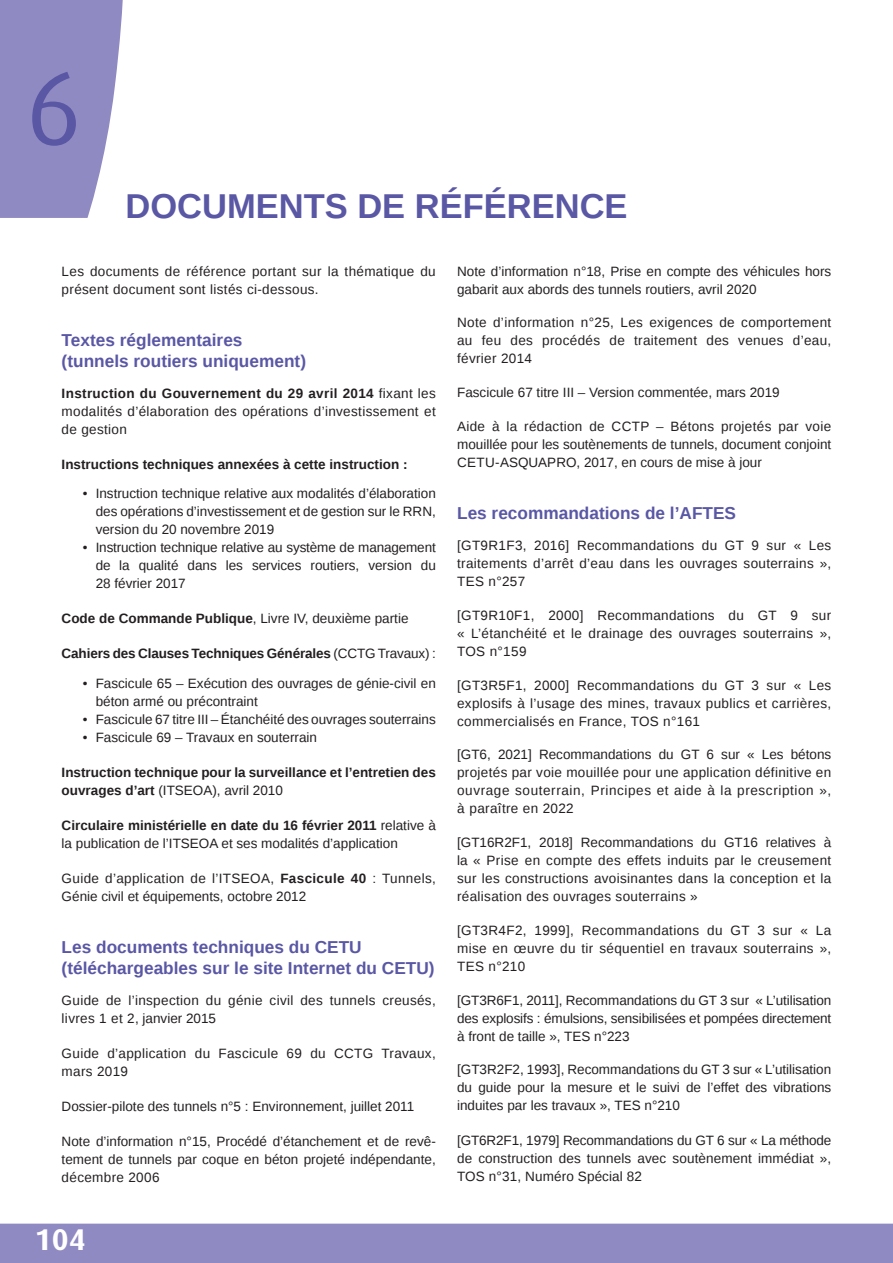
<style>
.page{position:relative;width:893px;height:1263px;background:#908ac2}
.page>*{position:absolute;margin:0;border:0;box-sizing:border-box;transform-origin:0 0}
.t1{font:105px "Dax OT";color:#5a57a5}
.t2{font:700 34.5px "Liberation Sans";color:#5a57a5}
.t3{font:700 30px "Dax OT";color:#fff}
.t4{font:700 17.25px/20.7px "Liberation Sans";color:#5a57a5}
.t5{font:13.5px/18px "Liberation Sans";color:#231f20;text-align:justify}
.t6{font:13.5px/18px "Liberation Sans";letter-spacing:.025em;color:#231f20}
.t7{font:700 13.5px/18px "Liberation Sans";color:#231f20}
.s1{font-weight:700}
.s2{font-weight:400}
</style>
<div class="page">
<div style="left:0;top:0;width:893px;height:1223px;background:#fff"></div>
<svg style="left:0;top:0;width:124px;height:218px"></svg>
<h1 class="t1" style="left:26px;top:50px;width:57px">6</h1>
<h2 class="t2" style="left:125px;top:182px;width:504px">DOCUMENTS DE RÉFÉRENCE</h2>
<p class="t6" style="left:62px;top:262px;width:376px">Les documents de référence portant sur la thématique du présent document sont listés ci-dessous.</p>
<p class="t4" style="left:62px;top:330px;width:246px">Textes réglementaires (tunnels routiers uniquement)</p>
<p class="t5" style="left:62px;top:385px;width:376px"><span class="s1">Instruction du Gouvernement du 29 avril 2014</span> fixant les modalités d’élaboration des opérations d’investissement et de gestion</p>
<p class="t7" style="left:62px;top:455px;width:347px">Instructions techniques annexées à cette instruction :</p>
<p class="t5" style="left:96px;top:485px;width:342px;text-indent:-13px">• Instruction technique relative aux modalités d’élaboration des opérations d’investissement et de gestion sur le RRN, version du 20 novembre 2019</p>
<p class="t5" style="left:96px;top:539px;width:342px;text-indent:-13px">• Instruction technique relative au système de management de la qualité dans les services routiers, version du 28 février 2017</p>
<p class="t5" style="left:62px;top:610px;width:348px"><span class="s1">Code de Commande Publique</span>, Livre IV, deuxième partie</p>
<p class="t7" style="left:62px;top:644px;width:376px">Cahiers des Clauses Techniques Générales <span class="s2">(CCTG Travaux) :</span></p>
<p class="t5" style="left:96px;top:674px;width:342px;text-indent:-13px">• Fascicule 65 – Exécution des ouvrages de génie-civil en béton armé ou précontraint</p>
<p class="t5" style="left:83px;top:710px;width:354px">• Fascicule 67 titre III – Étanchéité des ouvrages souterrains</p>
<p class="t5" style="left:83px;top:728px;width:236px">• Fascicule 69 – Travaux en souterrain</p>
<p class="t7" style="left:62px;top:763px;width:376px">Instruction technique pour la surveillance et l’entretien des ouvrages d’art <span class="s2">(ITSEOA), avril 2010</span></p>
<p class="t5" style="left:62px;top:816px;width:376px"><span class="s1">Circulaire ministérielle en date du 16 février 2011</span> relative à la publication de l’ITSEOA et ses modalités d’application</p>
<p class="t5" style="left:62px;top:869px;width:376px">Guide d’application de l’ITSEOA, <span class="s1">Fascicule 40</span> : Tunnels,<br>Génie civil et équipements, octobre 2012</p>
<p class="t4" style="left:62px;top:937px;width:374px">Les documents techniques du CETU (téléchargeables sur le site Internet du CETU)</p>
<p class="t6" style="left:62px;top:992px;width:376px">Guide de l’inspection du génie civil des tunnels creusés, livres 1 et 2, janvier 2015</p>
<p class="t6" style="left:62px;top:1045px;width:376px">Guide d’application du Fascicule 69 du CCTG Travaux, mars 2019</p>
<p class="t5" style="left:62px;top:1098px;width:354px">Dossier-pilote des tunnels n°5 : Environnement, juillet 2011</p>
<p class="t5" style="left:62px;top:1133px;width:376px">Note d’information n°15, Procédé d’étanchement et de revê&shy;tement de tunnels par coque en béton projeté indépendante, décembre 2006</p>
<h3 class="t3" style="left:35px;top:1222px;width:52px">104</h3>
<p class="t5" style="left:457px;top:262px;width:376px">Note d’information n°18, Prise en compte des véhicules hors gabarit aux abords des tunnels routiers, avril 2020</p>
<p class="t5" style="left:457px;top:314px;width:376px">Note d’information n°25, Les exigences de comportement au feu des procédés de traitement des venues d’eau, février 2014</p>
<p class="t5" style="left:457px;top:384px;width:324px">Fascicule 67 titre III – Version commentée, mars 2019</p>
<p class="t5" style="left:457px;top:418px;width:376px">Aide à la rédaction de CCTP – Bétons projetés par voie mouillée pour les soutènements de tunnels, document conjoint CETU-ASQUAPRO, 2017, en cours de mise à jour</p>
<p class="t4" style="left:457px;top:503px;width:280px">Les recommandations de l’AFTES</p>
<p class="t5" style="left:457px;top:537px;width:376px">[GT9R1F3, 2016] Recommandations du GT 9 sur « Les traitements d’arrêt d’eau dans les ouvrages souterrains », TES n°257</p>
<p class="t5" style="left:457px;top:607px;width:376px">[GT9R10F1, 2000] Recommandations du GT 9 sur « L’étanchéité et le drainage des ouvrages souterrains », TOS n°159</p>
<p class="t5" style="left:457px;top:676px;width:376px">[GT3R5F1, 2000] Recommandations du GT 3 sur « Les explosifs à l’usage des mines, travaux publics et carrières, commercialisés en France, TOS n°161</p>
<p class="t5" style="left:457px;top:746px;width:376px">[GT6, 2021] Recommandations du GT 6 sur « Les bétons projetés par voie mouillée pour une application définitive en ouvrage souterrain, Principes et aide à la prescription », à paraître en 2022</p>
<p class="t5" style="left:457px;top:834px;width:376px">[GT16R2F1, 2018] Recommandations du GT16 relatives à la « Prise en compte des effets induits par le creusement sur les constructions avoisinantes dans la conception et la réalisation des ouvrages souterrains »</p>
<p class="t5" style="left:457px;top:922px;width:376px">[GT3R4F2, 1999], Recommandations du GT 3 sur « La mise en œuvre du tir séquentiel en travaux souterrains », TES n°210</p>
<p class="t5" style="left:457px;top:991px;width:376px">[GT3R6F1, 2011], Recommandations du GT 3 sur « L’utilisation des explosifs : émulsions, sensibilisées et pompées directement à front de taille », TES n°223</p>
<p class="t5" style="left:457px;top:1061px;width:376px">[GT3R2F2, 1993], Recommandations du GT 3 sur « L’utilisation du guide pour la mesure et le suivi de l’effet des vibrations induites par les travaux », TES n°210</p>
<p class="t5" style="left:457px;top:1132px;width:376px">[GT6R2F1, 1979] Recommandations du GT 6 sur « La méthode de construction des tunnels avec soutènement immédiat », TOS n°31, Numéro Spécial 82</p>
</div>
